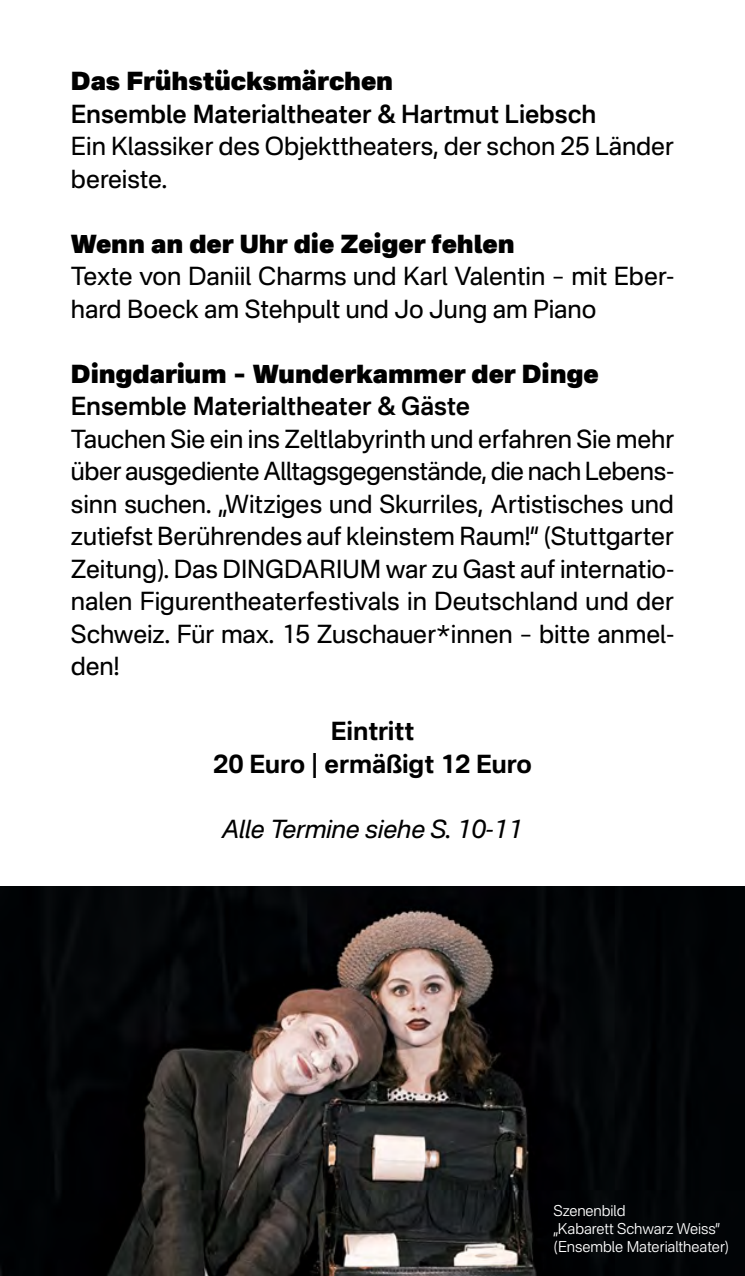
<style>
.page{position:relative;width:745px;height:1276px;background:#fff}
.page>*{position:absolute;margin:0;border:0;box-sizing:border-box;transform-origin:0 0}
.t1{font:25px/32.5px "Nacelle";color:#000}
.t2{font:900 25px "Nacelle";color:#000}
.t3{font:600 25px "Nacelle";letter-spacing:-.005em;color:#000}
.t4{font:700 25px/32.5px "Nacelle";color:#000;text-align:center}
.t5{font:italic 25px "Nacelle";color:#000}
.t6{font:300 15px/18px "Nacelle";letter-spacing:-.005em;color:#fff}
</style>
<div class="page">
<img style="left:0;top:886px;width:744px;height:390px">
<p class="t2" style="left:71px;top:64px;width:323px">Das Frühstücksmärchen</p>
<p class="t3" style="left:71px;top:98px;width:526px">Ensemble Materialtheater &amp; Hartmut Liebsch</p>
<p class="t1" style="left:71px;top:129px;width:604px">Ein Klassiker des Objekttheaters, der schon 25 Länder bereiste.</p>
<p class="t2" style="left:71px;top:227px;width:445px">Wenn an der Uhr die Zeiger fehlen</p>
<p class="t1" style="left:71px;top:259px;width:604px">Texte von Daniil Charms und Karl Valentin – mit Eber&shy;hard Boeck am Stehpult und Jo Jung am Piano</p>
<p class="t2" style="left:71px;top:357px;width:529px">Dingdarium – Wunderkammer der Dinge</p>
<p class="t3" style="left:71px;top:391px;width:400px">Ensemble Materialtheater &amp; Gäste</p>
<p class="t1" style="left:71px;top:422px;width:604px;text-align:justify">Tauchen Sie ein ins Zeltlabyrinth und erfahren Sie mehr über ausgediente Alltagsgegenstände, die nach Lebens&shy;sinn suchen. „Witziges und Skurriles, Artistisches und zutiefst Berührendes auf kleinstem Raum!“ (Stuttgarter Zeitung). Das DINGDARIUM war zu Gast auf internatio&shy;nalen Figurentheaterfestivals in Deutschland und der Schweiz. Für max. 15 Zuschauer*innen – bitte anmel&shy;den!</p>
<p class="t4" style="left:213px;top:714px;width:320px">Eintritt<br>20 Euro | ermäßigt 12 Euro</p>
<p class="t5" style="left:222px;top:813px;width:302px">Alle Termine siehe S. 10-11</p>
<p class="t6" style="left:553px;top:1201px;width:177px">Szenenbild<br>„Kabarett Schwarz Weiss” (Ensemble Materialtheater)</p>
</div>
